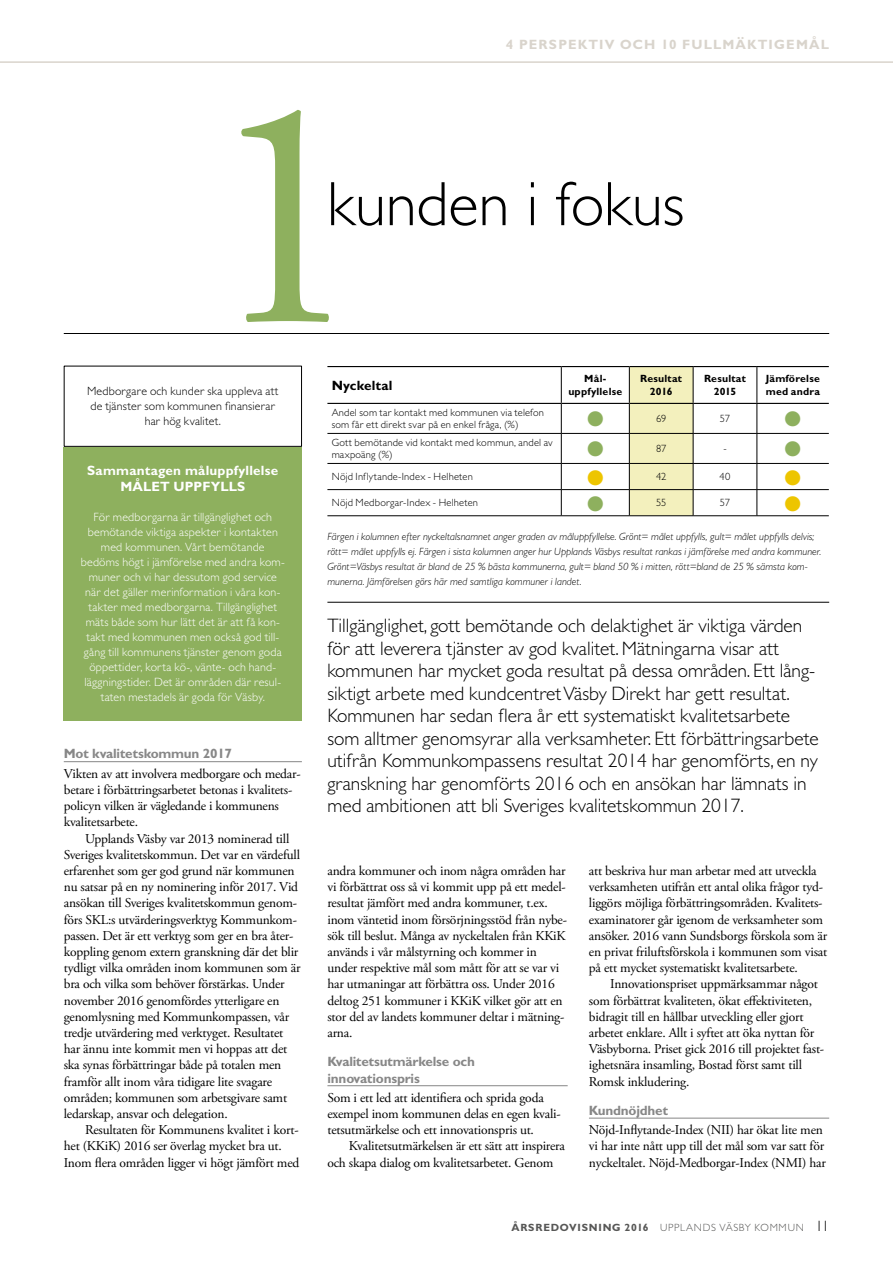
<style>
.page{position:relative;width:893px;height:1263px;background:#fff}
.page>*{position:absolute;margin:0;border:0;box-sizing:border-box;transform-origin:0 0}
.t1{font:330px "Adobe Garamond Pro";color:#8eb05e}
.t2{font:300 63px "Gill Sans MT Pro";color:#000}
.t3{font:21px "Zapf Dingbats ITC";color:#8eb05e}
.t4{font:21px "Zapf Dingbats ITC";color:#edc500}
.t5{font:300 19.5px/22.5px "Gill Sans MT Pro";color:#000}
.t6{font:13.5px/16.2px "Adobe Garamond Pro";letter-spacing:-.015em;color:#000}
.t7{font:700 13.5px/16.2px "Gill Sans MT Pro";letter-spacing:-.015em;color:#878787}
.t8{font:700 13.5px/16.2px "Gill Sans MT Pro";letter-spacing:.015em;color:#fff;text-align:center}
.t9{font:700 13.5px "Gill Sans MT Pro";letter-spacing:.08em;color:#d9d4cc}
.t10{font:700 13.5px "Gill Sans MT Pro";letter-spacing:.01em;color:#000}
.t11{font:300 12px/15px "Gill Sans MT Pro";letter-spacing:.015em;color:#fff;text-align:center}
.t12{font:300 12px/15px "Gill Sans MT Pro";letter-spacing:.015em;color:#000;text-align:center}
.t13{font:italic 300 10.5px/15px "Gill Sans MT Pro";letter-spacing:.005em;color:#000}
.t14{font:300 10.5px/12.6px "Gill Sans MT Pro";letter-spacing:.02em;color:#000}
.t15{font:700 10.5px/12.6px "Gill Sans MT Pro";letter-spacing:.015em;color:#000;text-align:center}
.t16{font:300 10.5px "Gill Sans MT Pro";letter-spacing:.07em;color:#575756}
.s1{font-weight:700}
.s2{font-size:15px;color:#000}
</style>
<div class="page">
<hr style="left:0;top:61px;width:893px;height:2px;background:#d9d4cc">
<div style="left:64px;top:447px;width:238px;height:273px;background:#8eb05e"></div>
<hr style="left:327px;top:602px;width:502px;height:1px;background:#000">
<hr style="left:64px;top:333px;width:765px;height:1px;background:#000">
<div style="left:64px;top:366px;width:238px;height:81px;border:1px solid #000"></div>
<hr style="left:561px;top:367px;width:1px;height:36px;background:#000">
<hr style="left:757px;top:367px;width:1px;height:36px;background:#000">
<hr style="left:327px;top:433px;width:234px;height:1px;background:#000">
<hr style="left:561px;top:433px;width:68px;height:1px;background:#000">
<hr style="left:693px;top:433px;width:64px;height:1px;background:#000">
<hr style="left:757px;top:433px;width:72px;height:1px;background:#000">
<hr style="left:327px;top:463px;width:234px;height:1px;background:#000">
<hr style="left:561px;top:463px;width:68px;height:1px;background:#000">
<hr style="left:693px;top:463px;width:64px;height:1px;background:#000">
<hr style="left:757px;top:463px;width:72px;height:1px;background:#000">
<hr style="left:327px;top:489px;width:234px;height:1px;background:#000">
<hr style="left:561px;top:489px;width:68px;height:1px;background:#000">
<svg style="left:561px;top:404px;width:1px;height:111px"></svg>
<hr style="left:693px;top:489px;width:64px;height:1px;background:#000">
<svg style="left:629px;top:367px;width:65px;height:148px;background:#e6e3b3"></svg>
<hr style="left:757px;top:489px;width:72px;height:1px;background:#000">
<svg style="left:757px;top:404px;width:1px;height:111px"></svg>
<hr style="left:327px;top:515px;width:234px;height:1px;background:#000">
<hr style="left:561px;top:515px;width:68px;height:1px;background:#000">
<hr style="left:629px;top:515px;width:64px;height:1px;background:#000">
<hr style="left:693px;top:515px;width:64px;height:1px;background:#000">
<hr style="left:757px;top:515px;width:72px;height:1px;background:#000">
<hr style="left:327px;top:366px;width:234px;height:1px;background:#000">
<hr style="left:561px;top:366px;width:68px;height:1px;background:#000">
<hr style="left:629px;top:366px;width:64px;height:1px;background:#000">
<hr style="left:693px;top:366px;width:64px;height:1px;background:#000">
<hr style="left:757px;top:366px;width:72px;height:1px;background:#000">
<hr style="left:327px;top:403px;width:234px;height:1px;background:#000">
<hr style="left:561px;top:403px;width:68px;height:1px;background:#000">
<hr style="left:629px;top:403px;width:64px;height:1px;background:#000">
<hr style="left:693px;top:403px;width:64px;height:1px;background:#000">
<hr style="left:757px;top:403px;width:72px;height:1px;background:#000">
<hr style="left:64px;top:761px;width:238px;height:1px;background:#878787">
<hr style="left:327px;top:1085px;width:241px;height:1px;background:#878787">
<hr style="left:589px;top:1118px;width:240px;height:1px;background:#878787">
<p class="t9" style="left:506px;top:36px;width:325px">4 PERSPEKTIV OCH 10 FULLMÄKTIGEMÅL</p>
<h1 class="t1" style="left:202px;top:18px;width:166px">1</h1>
<h2 class="t2" style="left:327px;top:166px;width:359px">kunden i fokus</h2>
<p class="t12" style="left:87px;top:384px;width:193px">Medborgare och kunder ska uppleva att de tjänster som kommunen finansierar har hög kvalitet.</p>
<p class="t8" style="left:87px;top:462px;width:193px">Sammantagen måluppfyllelse<br>MÅLET UPPFYLLS</p>
<p class="t11" style="left:81px;top:510px;width:206px">För medborgarna är tillgänglighet och bemötande viktiga aspekter i kontakten med kommunen. Vårt bemötande bedöms högt i jämförelse med andra kom&shy;muner och vi har dessutom god service när det gäller merinformation i våra kon&shy;takter med medborgarna. Tillgänglighet mäts både som hur lätt det är att få kon&shy;takt med kommunen men också god till&shy;gång till kommunens tjänster genom goda öppettider, korta kö-, vänte- och hand&shy;läggningstider. Det är områden där resul&shy;taten mestadels är goda för Väsby.</p>
<p class="t7" style="left:64px;top:745px;width:170px">Mot kvalitetskommun 2017</p>
<p class="t6" style="left:64px;top:766px;width:238px">Vikten av att involvera medborgare och medar&shy;betare i förbättringsarbetet betonas i kvalitets&shy;policyn vilken är vägledande i kommunens kvalitetsarbete.</p>
<p class="t6" style="left:64px;top:830px;width:238px;text-indent:21px">Upplands Väsby var 2013 nominerad till Sveriges kvalitetskommun. Det var en värdefull erfarenhet som ger god grund när kommunen nu satsar på en ny nominering inför 2017. Vid ansökan till Sveriges kvalitetskommun genom&shy;förs SKL:s utvärderingsverktyg Kommunkom&shy;passen. Det är ett verktyg som ger en bra åter&shy;koppling genom extern granskning där det blir tydligt vilka områden inom kommunen som är bra och vilka som behöver förstärkas. Under november 2016 genomfördes ytterligare en genomlysning med Kommunkompassen, vår tredje utvärdering med verktyget. Resultatet har ännu inte kommit men vi hoppas att det ska synas förbättringar både på totalen men framför allt inom våra tidigare lite svagare områden; kommunen som arbetsgivare samt ledarskap, ansvar och delegation.</p>
<p class="t6" style="left:64px;top:1122px;width:237px;text-indent:21px">Resultaten för Kommunens kvalitet i kort&shy;het (KKiK) 2016 ser överlag mycket bra ut.<br>Inom flera områden ligger vi högt jämfört med</p>
<p class="t10" style="left:332px;top:377px;width:62px">Nyckeltal</p>
<p class="t15" style="left:568px;top:372px;width:55px">Mål&shy;uppfyllelse</p>
<p class="t15" style="left:640px;top:372px;width:43px">Resultat<br>2016</p>
<p class="t15" style="left:704px;top:372px;width:43px">Resultat<br>2015</p>
<p class="t15" style="left:766px;top:372px;width:56px;text-align:left">Jämförelse med andra</p>
<p class="t14" style="left:332px;top:406px;width:214px">Andel som tar kontakt med kommunen via telefon som får ett direkt svar på en enkel fråga, (%)</p>
<h3 class="t3" style="left:587px;top:409px;width:18px">●</h3>
<p class="t14" style="left:656px;top:412px;width:12px">69</p>
<p class="t14" style="left:720px;top:412px;width:12px">57</p>
<h3 class="t3" style="left:784px;top:409px;width:18px">●</h3>
<p class="t14" style="left:332px;top:436px;width:222px">Gott bemötande vid kontakt med kommun, andel av maxpoäng (%)</p>
<h3 class="t3" style="left:587px;top:439px;width:18px">●</h3>
<p class="t14" style="left:656px;top:442px;width:12px">87</p>
<p class="t14" style="left:723px;top:442px;width:5px">-</p>
<h3 class="t3" style="left:784px;top:439px;width:18px">●</h3>
<p class="t14" style="left:332px;top:470px;width:143px">Nöjd Inflytande-Index - Helheten</p>
<h3 class="t4" style="left:587px;top:467px;width:18px">●</h3>
<p class="t14" style="left:656px;top:470px;width:12px">42</p>
<p class="t14" style="left:720px;top:470px;width:12px">40</p>
<h3 class="t4" style="left:784px;top:467px;width:18px">●</h3>
<p class="t14" style="left:332px;top:496px;width:148px">Nöjd Medborgar-Index - Helheten</p>
<h3 class="t3" style="left:587px;top:494px;width:18px">●</h3>
<p class="t14" style="left:656px;top:496px;width:12px">55</p>
<p class="t14" style="left:720px;top:496px;width:12px">57</p>
<h3 class="t4" style="left:784px;top:494px;width:18px">●</h3>
<p class="t13" style="left:327px;top:529px;width:495px">Färgen i kolumnen efter nyckeltalsnamnet anger graden av måluppfyllelse. Grönt= målet uppfylls, gult= målet uppfylls delvis; rött= målet uppfylls ej. Färgen i sista kolumnen anger hur Upplands Väsbys resultat rankas i jämförelse med andra kommuner.<br>Grönt=Väsbys resultat är bland de 25 % bästa kommunerna, gult= bland 50 % i mitten, rött=bland de 25 % sämsta kom&shy;munerna. Jämförelsen görs här med samtliga kommuner i landet.</p>
<p class="t5" style="left:327px;top:614px;width:493px">Tillgänglighet, gott bemötande och delaktighet är viktiga värden för att leverera tjänster av god kvalitet. Mätningarna visar att kommunen har mycket goda resultat på dessa områden. Ett lång&shy;siktigt arbete med kundcentret Väsby Direkt har gett resultat.<br>Kommunen har sedan flera år ett systematiskt kvalitetsarbete som alltmer genomsyrar alla verksamheter. Ett förbättringsarbete utifrån Kommunkompassens resultat 2014 har genomförts, en ny granskning har genomförts 2016 och en ansökan har lämnats in med ambitionen att bli Sveriges kvalitetskommun 2017.</p>
<p class="t6" style="left:327px;top:863px;width:241px">andra kommuner och inom några områden har vi förbättrat oss så vi kommit upp på ett medel&shy;resultat jämfört med andra kommuner, t.ex. inom väntetid inom försörjningsstöd från nybe&shy;sök till beslut. Många av nyckeltalen från KKiK används i vår målstyrning och kommer in under respektive mål som mått för att se var vi har utmaningar att förbättra oss. Under 2016 deltog 251 kommuner i KKiK vilket gör att en stor del av landets kommuner deltar i mätning&shy;arna.</p>
<p class="t7" style="left:327px;top:1053px;width:149px">Kvalitetsutmärkelse och innovationspris</p>
<p class="t6" style="left:327px;top:1090px;width:235px">Som i ett led att identifiera och sprida goda exempel inom kommunen delas en egen kvali&shy;tetsutmärkelse och ett innovationspris ut.</p>
<p class="t6" style="left:327px;top:1138px;width:239px;text-indent:21px">Kvalitetsutmärkelsen är ett sätt att inspirera och skapa dialog om kvalitetsarbetet. Genom</p>
<p class="t6" style="left:589px;top:863px;width:240px">att beskriva hur man arbetar med att utveckla verksamheten utifrån ett antal olika frågor tyd&shy;liggörs möjliga förbättringsområden. Kvalitets&shy;examinatorer går igenom de verksamheter som ansöker. 2016 vann Sundsborgs förskola som är en privat friluftsförskola i kommunen som visat på ett mycket systematiskt kvalitetsarbete.</p>
<p class="t6" style="left:589px;top:976px;width:237px;text-indent:21px">Innovationspriset uppmärksammar något som förbättrat kvaliteten, ökat effektiviteten, bidragit till en hållbar utveckling eller gjort arbetet enklare. Allt i syftet att öka nyttan för Väsbyborna. Priset gick 2016 till projektet fast&shy;ighetsnära insamling, Bostad först samt till Romsk inkludering.</p>
<p class="t7" style="left:589px;top:1102px;width:81px">Kundnöjdhet</p>
<p class="t6" style="left:589px;top:1122px;width:238px">Nöjd-Inflytande-Index (NII) har ökat lite men vi har inte nått upp till det mål som var satt för nyckeltalet. Nöjd-Medborgar-Index (NMI) har</p>
<p class="t16" style="left:511px;top:1221px;width:319px"><span class="s1">ÅRSREDOVISNING 2016</span> UPPLANDS VÄSBY KOMMUN <span class="s2">11</span></p>
</div>
